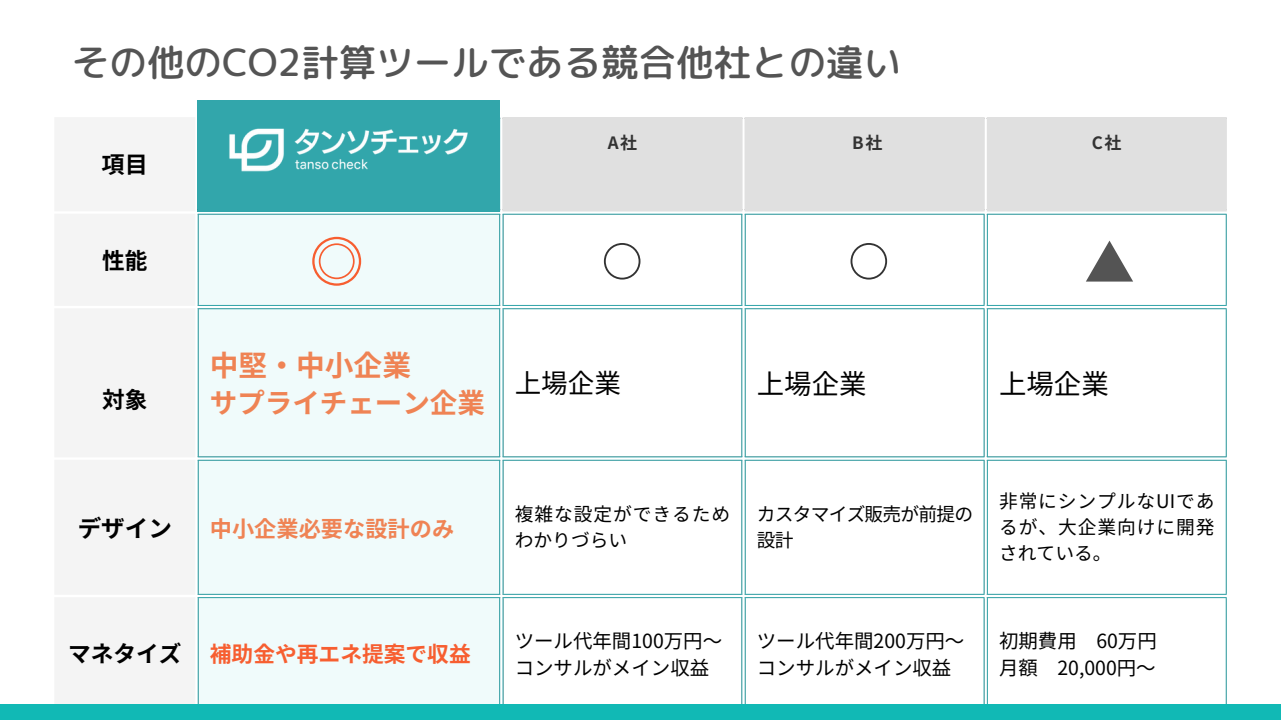
<style>
.page{position:relative;width:1281px;height:720px;background:#fff}
.page>*{position:absolute;margin:0;border:0;box-sizing:border-box;transform-origin:0 0}
.t1{font:700 50.38px "Noto Sans JP";color:#545454}
.t2{font:37.5px "rounded mplus 1 p medium";color:#545454}
.t3{font:700 28.75px "Noto Sans JP";color:#ef8354}
.t4{font:700 27.5px "Noto Sans JP";color:#ef8354}
.t5{font:27.5px "Noto Sans JP";color:#000}
.t6{font:26.62px "Noto Sans JP";color:#000}
.t7{font:700 23.5px "Noto Sans JP";color:#000}
.t8{font:700 23.12px "Noto Sans JP";color:#000}
.t9{font:700 22.62px "Noto Sans JP";color:#000}
.t10{font:700 22.25px "Noto Sans JP";color:#ef8354}
.t11{font:700 21.75px "Noto Sans JP";color:#f75e30}
.t12{font:19.5px "Noto Sans JP";color:#000}
.t13{font:18.75px/26.2px "Noto Sans JP";letter-spacing:.045em;color:#000}
.t14{font:18.75px/26.2px "Noto Sans JP";letter-spacing:-.045em;color:#000}
.t15{font:700 17px "Noto Sans JP";color:#333}
</style>
<div class="page">
<div style="left:54px;top:118px;width:141px;height:587px;background:#f4f4f4"></div>
<div style="left:198px;top:117px;width:302px;height:94px;background:#32a6ab"></div>
<div style="left:506px;top:117px;width:717px;height:94px;background:#e0e0e0"></div>
<div style="left:198px;top:215px;width:302px;height:490px;background:#f0fbfb"></div>
<svg style="left:502px;top:214px;width:724px;height:491px"></svg>
<hr style="left:198px;top:215px;width:1px;height:90px;background:#32a6ab">
<hr style="left:499px;top:215px;width:1px;height:90px;background:#32a6ab">
<hr style="left:198px;top:214px;width:302px;height:1px;background:#32a6ab">
<hr style="left:198px;top:305px;width:302px;height:1px;background:#32a6ab">
<hr style="left:502px;top:215px;width:1px;height:90px;background:#32a6ab">
<hr style="left:741px;top:215px;width:1px;height:90px;background:#32a6ab">
<hr style="left:502px;top:214px;width:240px;height:1px;background:#32a6ab">
<hr style="left:502px;top:305px;width:240px;height:1px;background:#32a6ab">
<hr style="left:745px;top:215px;width:1px;height:90px;background:#32a6ab">
<hr style="left:983px;top:215px;width:1px;height:90px;background:#32a6ab">
<hr style="left:745px;top:214px;width:239px;height:1px;background:#32a6ab">
<hr style="left:745px;top:305px;width:239px;height:1px;background:#32a6ab">
<hr style="left:987px;top:215px;width:1px;height:90px;background:#32a6ab">
<hr style="left:1225px;top:215px;width:1px;height:90px;background:#32a6ab">
<hr style="left:987px;top:214px;width:239px;height:1px;background:#32a6ab">
<hr style="left:987px;top:305px;width:239px;height:1px;background:#32a6ab">
<hr style="left:198px;top:309px;width:1px;height:147px;background:#32a6ab">
<hr style="left:499px;top:309px;width:1px;height:147px;background:#32a6ab">
<hr style="left:198px;top:308px;width:302px;height:1px;background:#32a6ab">
<hr style="left:198px;top:456px;width:302px;height:1px;background:#32a6ab">
<hr style="left:502px;top:309px;width:1px;height:147px;background:#32a6ab">
<hr style="left:741px;top:309px;width:1px;height:147px;background:#32a6ab">
<hr style="left:502px;top:308px;width:240px;height:1px;background:#32a6ab">
<hr style="left:502px;top:456px;width:240px;height:1px;background:#32a6ab">
<hr style="left:745px;top:309px;width:1px;height:147px;background:#32a6ab">
<hr style="left:983px;top:309px;width:1px;height:147px;background:#32a6ab">
<hr style="left:745px;top:308px;width:239px;height:1px;background:#32a6ab">
<hr style="left:745px;top:456px;width:239px;height:1px;background:#32a6ab">
<hr style="left:987px;top:309px;width:1px;height:147px;background:#32a6ab">
<hr style="left:1225px;top:309px;width:1px;height:147px;background:#32a6ab">
<hr style="left:987px;top:308px;width:239px;height:1px;background:#32a6ab">
<hr style="left:987px;top:456px;width:239px;height:1px;background:#32a6ab">
<hr style="left:198px;top:461px;width:1px;height:133px;background:#32a6ab">
<hr style="left:499px;top:461px;width:1px;height:133px;background:#32a6ab">
<hr style="left:198px;top:460px;width:302px;height:1px;background:#32a6ab">
<hr style="left:198px;top:594px;width:302px;height:1px;background:#32a6ab">
<hr style="left:502px;top:461px;width:1px;height:133px;background:#32a6ab">
<hr style="left:741px;top:461px;width:1px;height:133px;background:#32a6ab">
<hr style="left:502px;top:460px;width:240px;height:1px;background:#32a6ab">
<hr style="left:502px;top:594px;width:240px;height:1px;background:#32a6ab">
<hr style="left:745px;top:461px;width:1px;height:133px;background:#32a6ab">
<hr style="left:983px;top:461px;width:1px;height:133px;background:#32a6ab">
<hr style="left:745px;top:460px;width:239px;height:1px;background:#32a6ab">
<hr style="left:745px;top:594px;width:239px;height:1px;background:#32a6ab">
<hr style="left:987px;top:461px;width:1px;height:133px;background:#32a6ab">
<hr style="left:1225px;top:461px;width:1px;height:133px;background:#32a6ab">
<hr style="left:987px;top:460px;width:239px;height:1px;background:#32a6ab">
<hr style="left:987px;top:594px;width:239px;height:1px;background:#32a6ab">
<hr style="left:198px;top:598px;width:1px;height:110px;background:#32a6ab">
<hr style="left:499px;top:598px;width:1px;height:110px;background:#32a6ab">
<hr style="left:198px;top:597px;width:302px;height:1px;background:#32a6ab">
<hr style="left:502px;top:598px;width:1px;height:110px;background:#32a6ab">
<hr style="left:741px;top:598px;width:1px;height:110px;background:#32a6ab">
<hr style="left:502px;top:597px;width:240px;height:1px;background:#32a6ab">
<hr style="left:745px;top:598px;width:1px;height:110px;background:#32a6ab">
<hr style="left:983px;top:598px;width:1px;height:110px;background:#32a6ab">
<hr style="left:745px;top:597px;width:239px;height:1px;background:#32a6ab">
<hr style="left:987px;top:598px;width:1px;height:110px;background:#32a6ab">
<hr style="left:1225px;top:598px;width:1px;height:110px;background:#32a6ab">
<hr style="left:987px;top:597px;width:239px;height:1px;background:#32a6ab">
<hr style="left:502px;top:120px;width:4px;height:88px;background:#e0e0e0">
<hr style="left:739px;top:120px;width:3px;height:88px;background:#e0e0e0">
<hr style="left:502px;top:117px;width:240px;height:3px;background:#e0e0e0">
<hr style="left:502px;top:208px;width:240px;height:3px;background:#e0e0e0">
<hr style="left:745px;top:120px;width:3px;height:88px;background:#e0e0e0">
<hr style="left:981px;top:120px;width:3px;height:88px;background:#e0e0e0">
<hr style="left:745px;top:117px;width:239px;height:3px;background:#e0e0e0">
<hr style="left:745px;top:208px;width:239px;height:3px;background:#e0e0e0">
<hr style="left:987px;top:120px;width:3px;height:88px;background:#e0e0e0">
<hr style="left:1223px;top:120px;width:3px;height:88px;background:#e0e0e0">
<hr style="left:987px;top:117px;width:239px;height:3px;background:#e0e0e0">
<hr style="left:987px;top:208px;width:239px;height:3px;background:#e0e0e0">
<svg style="left:312px;top:237px;width:49px;height:49px"></svg>
<svg style="left:604px;top:243px;width:36px;height:37px"></svg>
<svg style="left:850px;top:243px;width:37px;height:37px"></svg>
<div style="left:198px;top:101px;width:302px;height:100px;background:#32a6ab"></div>
<img style="left:229px;top:128px;width:239px;height:44px">
<div style="left:0;top:705px;width:1281px;height:15px;background:#11b9b5"></div>
<h1 class="t2" style="left:72px;top:35px;width:831px">その他のCO2計算ツールである競合他社との違い</h1>
<p class="t8" style="left:102px;top:147px;width:41px">項目</p>
<p class="t9" style="left:102px;top:243px;width:47px">性能</p>
<p class="t9" style="left:102px;top:381px;width:47px">対象</p>
<p class="t3" style="left:210px;top:342px;width:203px">中堅・中小企業</p>
<p class="t4" style="left:210px;top:381px;width:276px">サプライチェーン企業</p>
<p class="t7" style="left:78px;top:509px;width:96px">デザイン</p>
<p class="t10" style="left:210px;top:511px;width:246px">中小企業必要な設計のみ</p>
<p class="t9" style="left:68px;top:636px;width:115px">マネタイズ</p>
<p class="t11" style="left:210px;top:637px;width:262px">補助金や再エネ提案で収益</p>
<p class="t15" style="left:608px;top:129px;width:31px">A社</p>
<p class="t15" style="left:852px;top:129px;width:32px">B社</p>
<p class="t15" style="left:1092px;top:129px;width:31px">C社</p>
<p class="t1" style="left:1084px;top:224px;width:52px">▲</p>
<p class="t6" style="left:515px;top:362px;width:108px">上場企業</p>
<p class="t5" style="left:757px;top:362px;width:111px">上場企業</p>
<p class="t5" style="left:999px;top:362px;width:111px">上場企業</p>
<p class="t13" style="left:515px;top:500px;width:217px">複雑な設定ができるためわかりづらい</p>
<p class="t14" style="left:757px;top:500px;width:218px">カスタマイズ販売が前提の設計</p>
<p class="t12" style="left:515px;top:625px;width:209px">ツール代年間100万円〜</p>
<p class="t12" style="left:515px;top:652px;width:196px">コンサルがメイン収益</p>
<p class="t12" style="left:757px;top:625px;width:209px">ツール代年間200万円〜</p>
<p class="t12" style="left:757px;top:652px;width:196px">コンサルがメイン収益</p>
<p class="t13" style="left:999px;top:487px;width:217px;text-align:justify">非常にシンプルなUIであるが、大企業向けに開発されている。</p>
<p class="t12" style="left:999px;top:625px;width:159px">初期費用 60万円</p>
<p class="t12" style="left:999px;top:652px;width:158px">月額 20,000円〜</p>
</div>
